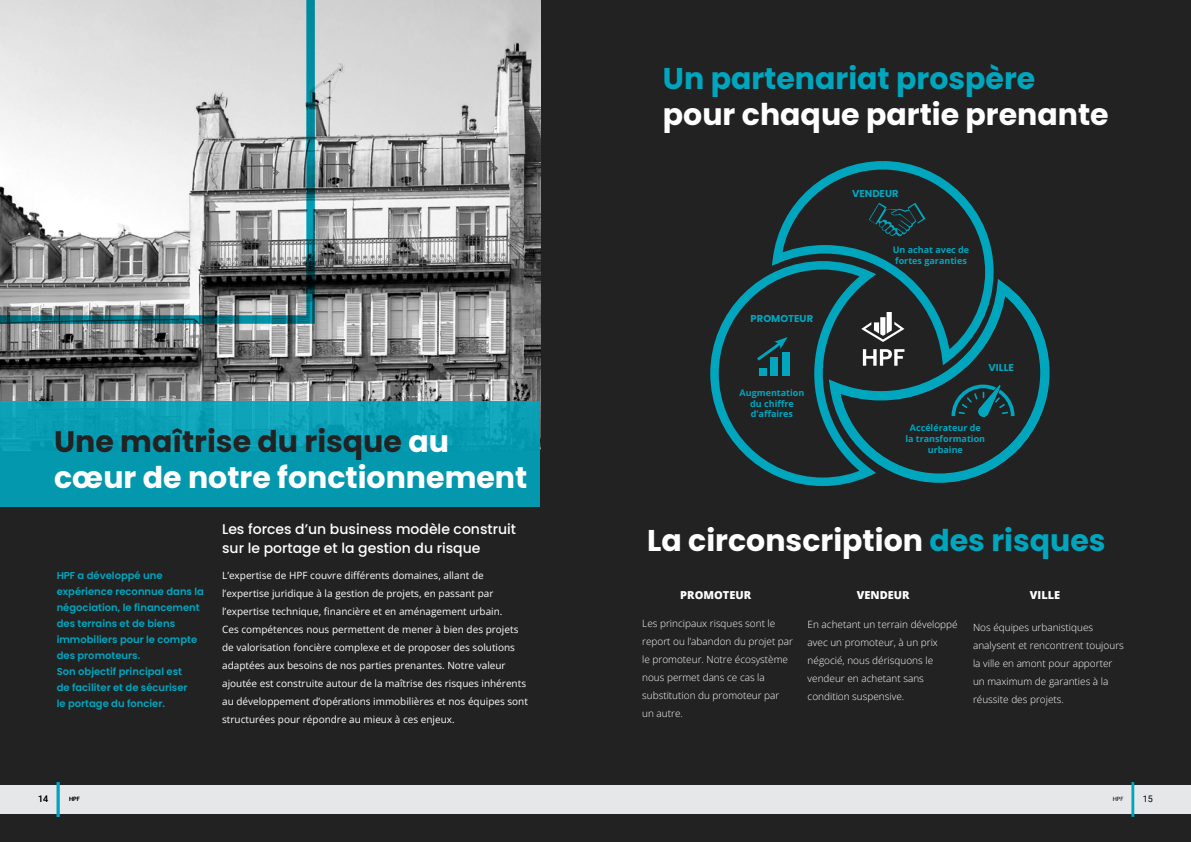
<style>
.page{position:relative;width:1191px;height:842px;background:#222223}
.page>*{position:absolute;margin:0;border:0;box-sizing:border-box;transform-origin:0 0}
.t1{font:700 30px/36px "Poppins";color:#fff}
.t2{font:700 30px "Poppins";color:#00a6be}
.t3{font:500 14px/19px "Poppins";color:#fff}
.t4{font:800 11px "Open Sans";color:#fff}
.t5{font:10px/18px "Open Sans";color:#fff}
.t6{font:300 10px/18px "Open Sans";color:#fff}
.t7{font:600 10px/16px "Poppins";color:#00a6be}
.t8{font:700 10px "Poppins";color:#00a6be}
.t9{font:700 9px/10.8px "Open Sans";color:#00a6be;text-align:center}
.t10{font:9px "Roboto";color:#000}
.t11{font:6px "Poppins";letter-spacing:.005em;color:#000}
.s1{color:#222223}
.s2{color:#00a6be}
</style>
<div class="page">
<div style="left:0;top:785px;width:595px;height:29px;background:#e6e7e8"></div>
<div style="left:595px;top:785px;width:596px;height:29px;background:#e6e7e8"></div>
<img style="left:0;top:0;width:540px;height:401px">
<div style="left:0;top:401px;width:540px;height:106px;background:linear-gradient(to right,#069bb1,#069bb1)"></div>
<svg style="left:0;top:0;width:315px;height:324px;background:#bec3c4"></svg>
<hr style="left:1131px;top:782px;width:3px;height:35px;background:#00a6be">
<hr style="left:57px;top:782px;width:3px;height:35px;background:#00a6be">
<svg style="left:773px;top:161px;width:221px;height:111px"></svg>
<svg style="left:710px;top:257px;width:174px;height:229px"></svg>
<svg style="left:824px;top:272px;width:226px;height:214px"></svg>
<svg style="left:951px;top:384px;width:63px;height:34px"></svg>
<div style="left:753px;top:367px;width:47px;height:16px;background:#222223"></div>
<div style="left:782px;top:352px;width:8px;height:24px;background:#00a6be"></div>
<div style="left:770px;top:358px;width:8px;height:18px;background:#00a6be"></div>
<div style="left:759px;top:368px;width:7px;height:8px;background:#00a6be"></div>
<svg style="left:754px;top:337px;width:33px;height:26px"></svg>
<svg style="left:868px;top:203px;width:57px;height:34px"></svg>
<h1 class="t2" style="left:663px;top:61px;width:374px">Un partenariat prospère</h1>
<h1 class="t1" style="left:663px;top:96px;width:447px">pour chaque partie prenante</h1>
<p class="t8" style="left:852px;top:187px;width:48px">VENDEUR</p>
<h1 class="t1" style="left:54px;top:423px;width:475px"><span class="s1">Une maîtrise du risque</span> au cœur de notre fonctionnement</h1>
<h2 class="t3" style="left:222px;top:519px;width:295px">Les forces d’un business modèle construit sur le portage et la gestion du risque</h2>
<p class="t7" style="left:57px;top:567px;width:149px">HPF a développé une expérience reconnue dans la négociation, le financement des terrains et de biens immobiliers pour le compte des promoteurs.<br>Son objectif principal est<br>de faciliter et de sécuriser<br>le portage du foncier.</p>
<p class="t5" style="left:222px;top:566px;width:307px">L’expertise de HPF couvre différents domaines, allant de l’expertise juridique à la gestion de projets, en passant par l’expertise technique, financière et en aménagement urbain.<br>Ces compétences nous permettent de mener à bien des projets de valorisation foncière complexe et de proposer des solutions adaptées aux besoins de nos parties prenantes. Notre valeur ajoutée est construite autour de la maîtrise des risques inhérents au développement d’opérations immobilières et nos équipes sont structurées pour répondre au mieux à ces enjeux.</p>
<p class="t8" style="left:750px;top:313px;width:64px">PROMOTEUR</p>
<p class="t9" style="left:739px;top:387px;width:66px">Augmentation du chiffre d’affaires</p>
<p class="t9" style="left:892px;top:244px;width:78px;text-align:left">Un achat avec de fortes garanties</p>
<p class="t8" style="left:988px;top:362px;width:27px">VILLE</p>
<p class="t9" style="left:905px;top:422px;width:81px">Accélérateur de la transformation urbaine</p>
<h1 class="t1" style="left:647px;top:522px;width:460px">La circonscription <span class="s2">des risques</span></h1>
<p class="t4" style="left:680px;top:587px;width:72px">PROMOTEUR</p>
<p class="t4" style="left:857px;top:587px;width:54px">VENDEUR</p>
<p class="t4" style="left:1030px;top:587px;width:32px">VILLE</p>
<p class="t6" style="left:807px;top:615px;width:152px">En achetant un terrain développé avec un promoteur, à un prix négocié, nous dérisquons le vendeur en achetant sans condition suspensive.</p>
<p class="t6" style="left:973px;top:618px;width:152px">Nos équipes urbanistiques analysent et rencontrent toujours la ville en amont pour apporter un maximum de garanties à la réussite des projets.</p>
<p class="t6" style="left:642px;top:614px;width:152px">Les principaux risques sont le report ou l’abandon du projet par le promoteur. Notre écosystème nous permet dans ce cas la substitution du promoteur par un autre.</p>
<p class="t10" style="left:38px;top:793px;width:12px">14</p>
<p class="t11" style="left:69px;top:795px;width:12px">HPF</p>
<p class="t11" style="left:1112px;top:795px;width:12px">HPF</p>
<p class="t10" style="left:1142px;top:793px;width:12px">15</p>
</div>
